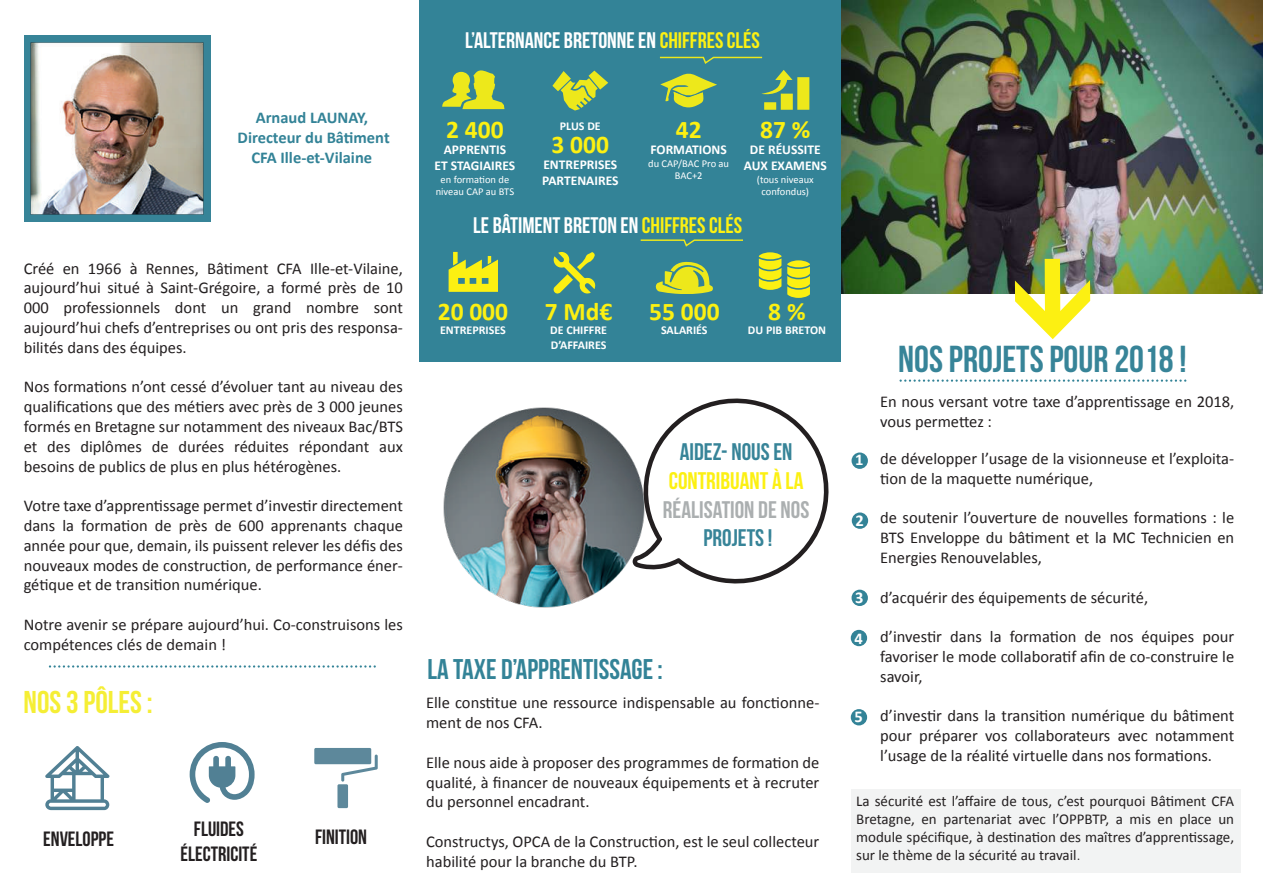
<style>
.page{position:relative;width:1263px;height:893px;background:#fff}
.page>*{position:absolute;margin:0;border:0;box-sizing:border-box;transform-origin:0 0}
.t1{font:37.5px "Bebas Neue";color:#378498}
.t2{font:31.5px "Bebas Neue";color:#f5ee35}
.t3{font:28.5px "Bebas Neue";color:#338397}
.t4{font:700 25.5px "Calibri";color:#fcf012}
.t5{font:24px "Bebas Neue";color:#378498}
.t6{font:24px "Bebas Neue";color:#abafb0}
.t7{font:24px "Bebas Neue";color:#fcf012}
.t8{font:22.5px "Bebas Neue";color:#fff}
.t9{font:20.7px/24.8px "Bebas Neue";color:#231f20;text-align:center}
.t10{font:16.5px/19.8px "Calibri";color:#231f20;text-align:justify}
.t11{font:700 16.5px/19.8px "Calibri";color:#338397;text-align:center}
.t12{font:700 16.5px "Calibri";color:#fff}
.t13{font:15px/18px "Calibri";color:#231f20;text-align:justify}
.t14{font:700 13.5px/16.2px "Calibri";color:#fff;text-align:center}
.t15{font:700 12px/14.4px "Calibri";color:#fff}
.t16{font:10.5px/12.6px "Calibri";color:#fff;text-align:center}
.s1{color:#fcf012}
.s2{font-weight:300}
</style>
<div class="page">
<img style="left:840px;top:1px;width:423px;height:292px">
<svg style="left:190px;top:742px;width:65px;height:61px"></svg>
<svg style="left:341px;top:755px;width:37px;height:27px"></svg>
<div style="left:314px;top:748px;width:57px;height:16px;background:#5d889b;border-radius:2px"></div>
<div style="left:337px;top:784px;width:11px;height:24px;background:#5d889b;border-radius:2px"></div>
<svg style="left:45px;top:746px;width:64px;height:64px"></svg>
<svg style="left:49px;top:665px;width:326px;height:3px"></svg>
<div style="left:421px;top:0;width:418px;height:360px;background:#338397"></div>
<svg style="left:655px;top:261px;width:58px;height:33px;background:#a0be4d"></svg>
<svg style="left:449px;top:252px;width:49px;height:40px;background:#b9cb3d"></svg>
<svg style="left:552px;top:250px;width:44px;height:44px;background:#7baa66"></svg>
<svg style="left:759px;top:252px;width:22px;height:38px"></svg>
<svg style="left:787px;top:260px;width:23px;height:38px"></svg>
<svg style="left:552px;top:71px;width:56px;height:40px;background:#86b05f"></svg>
<svg style="left:659px;top:56px;width:150px;height:54px;background:#609b78"></svg>
<svg style="left:442px;top:70px;width:62px;height:39px;background:#9fbd4e"></svg>
<svg style="left:639px;top:239px;width:105px;height:8px"></svg>
<img style="left:443px;top:407px;width:189px;height:201px">
<svg style="left:632px;top:398px;width:197px;height:186px"></svg>
<img style="left:1015px;top:259px;width:75px;height:80px">
<svg style="left:899px;top:379px;width:286px;height:3px"></svg>
<div style="left:851px;top:452px;width:17px;height:17px;background:#338397;border-radius:50%"></div>
<div style="left:852px;top:512px;width:16px;height:17px;background:#338397;border-radius:50%"></div>
<div style="left:851px;top:590px;width:17px;height:16px;background:#338397;border-radius:50%"></div>
<div style="left:851px;top:630px;width:16px;height:16px;background:#338397;border-radius:50%"></div>
<div style="left:851px;top:709px;width:16px;height:16px;background:#338397;border-radius:50%"></div>
<div style="left:851px;top:789px;width:390px;height:84px;background:#f2f3f3"></div>
<img style="left:24px;top:35px;width:187px;height:187px">
<h3 class="t8" style="left:465px;top:28px;width:296px">L’ALTERNANCE BRETONNE EN <span class="s1">CHIFFRES CLÉS</span></h3>
<p class="t11" style="left:238px;top:108px;width:154px">Arnaud LAUNAY,<br>Directeur du Bâtiment<br>CFA Ille-et-Vilaine</p>
<p class="t10" style="left:24px;top:258px;width:381px">Créé en 1966 à Rennes, Bâtiment CFA Ille-et-Vilaine, aujourd’hui situé à Saint-Grégoire, a formé près de 10<br>000 professionnels dont un grand nombre sont aujourd’hui chefs d’entreprises ou ont pris des responsa&shy;bilités dans des équipes.</p>
<p class="t10" style="left:24px;top:377px;width:381px">Nos formations n’ont cessé d’évoluer tant au niveau des qualifications que des métiers avec près de 3 000 jeunes formés en Bretagne sur notamment des niveaux Bac/BTS et des diplômes de durées réduites répondant aux besoins de publics de plus en plus hétérogènes.</p>
<p class="t10" style="left:24px;top:496px;width:381px">Votre taxe d’apprentissage permet d’investir directement dans la formation de près de 600 apprenants chaque année pour que, demain, ils puissent relever les défis des nouveaux modes de construction, de performance éner&shy;gétique et de transition numérique.</p>
<p class="t10" style="left:24px;top:615px;width:381px">Notre avenir se prépare aujourd’hui. Co-construisons les compétences clés de demain !</p>
<h2 class="t2" style="left:24px;top:685px;width:131px">NOS 3 PÔLES :</h2>
<p class="t9" style="left:43px;top:826px;width:72px">ENVELOPPE</p>
<p class="t9" style="left:181px;top:816px;width:78px">FLUIDES<br>ÉLECTRICITÉ</p>
<p class="t9" style="left:315px;top:824px;width:54px">FINITION</p>
<h3 class="t4" style="left:446px;top:113px;width:59px">2 400</h3>
<p class="t14" style="left:435px;top:141px;width:82px">APPRENTIS<br>ET STAGIAIRES</p>
<p class="t16" style="left:436px;top:173px;width:80px">en formation de niveau CAP au BTS</p>
<p class="t15" style="left:560px;top:119px;width:42px">PLUS DE</p>
<h3 class="t4" style="left:552px;top:128px;width:59px">3 000</h3>
<p class="t14" style="left:542px;top:157px;width:78px;text-align:left">ENTREPRISES<br>PARTENAIRES</p>
<h3 class="t4" style="left:676px;top:113px;width:27px">42</h3>
<p class="t14" style="left:650px;top:141px;width:78px">FORMATIONS</p>
<p class="t16" style="left:648px;top:157px;width:82px">du CAP/BAC Pro au<br>BAC+2</p>
<h3 class="t4" style="left:760px;top:113px;width:52px">87 %</h3>
<p class="t14" style="left:744px;top:141px;width:85px">DE RÉUSSITE<br>AUX EXAMENS</p>
<p class="t16" style="left:757px;top:173px;width:59px">(tous niveaux confondus)</p>
<h3 class="t8" style="left:473px;top:213px;width:270px">LE BÂTIMENT BRETON EN <span class="s1">CHIFFRES CLÉS</span></h3>
<h3 class="t4" style="left:438px;top:295px;width:72px">20 000</h3>
<p class="t15" style="left:440px;top:323px;width:67px">ENTREPRISES</p>
<h3 class="t4" style="left:545px;top:295px;width:69px">7 Md€</h3>
<p class="t15" style="left:550px;top:323px;width:58px">DE CHIFFRE<br>D’AFFAIRES</p>
<h3 class="t4" style="left:649px;top:295px;width:72px">55 000</h3>
<p class="t15" style="left:661px;top:323px;width:48px">SALARIÉS</p>
<h3 class="t4" style="left:768px;top:295px;width:39px">8 %</h3>
<p class="t15" style="left:748px;top:323px;width:80px">DU PIB BRETON</p>
<h3 class="t5" style="left:680px;top:438px;width:114px">AIDEZ- NOUS EN</h3>
<h3 class="t7" style="left:669px;top:467px;width:136px">CONTRIBUANT À LA</h3>
<h3 class="t6" style="left:663px;top:496px;width:148px">RÉALISATION DE NOS</h3>
<h3 class="t5" style="left:703px;top:525px;width:70px">PROJETS !</h3>
<h3 class="t3" style="left:427px;top:653px;width:237px">LA TAXE D’APPRENTISSAGE :</h3>
<p class="t10" style="left:426px;top:693px;width:395px">Elle constitue une ressource indispensable au fonctionne&shy;ment de nos CFA.</p>
<p class="t10" style="left:426px;top:752px;width:395px">Elle nous aide à proposer des programmes de formation de qualité, à financer de nouveaux équipements et à recruter du personnel encadrant.</p>
<p class="t10" style="left:426px;top:832px;width:395px">Constructys, OPCA de la Construction, est le seul collecteur habilité pour la branche du BTP.</p>
<p class="t12" style="left:855px;top:449px;width:10px">1</p>
<p class="t12" style="left:855px;top:510px;width:10px">2</p>
<p class="t12" style="left:855px;top:587px;width:10px">3</p>
<p class="t12" style="left:854px;top:628px;width:10px">4</p>
<p class="t12" style="left:854px;top:706px;width:10px">5</p>
<h1 class="t1" style="left:898px;top:339px;width:290px">NOS PROJETS POUR 2018 !</h1>
<p class="t10" style="left:880px;top:392px;width:356px">En nous versant votre taxe d’apprentissage en 2018, vous permettez :</p>
<p class="t10" style="left:880px;top:449px;width:355px">de développer l’usage de la visionneuse et l’exploita&shy;tion de la maquette numérique,</p>
<p class="t10" style="left:880px;top:508px;width:356px">de soutenir l’ouverture de nouvelles formations : le BTS Enveloppe du bâtiment et la MC Technicien en Energies Renouvelables,</p>
<p class="t10" style="left:880px;top:587px;width:270px">d’acquérir des équipements de sécurité,</p>
<p class="t10" style="left:880px;top:627px;width:356px">d’investir dans la formation de nos équipes pour favoriser le mode collaboratif afin de co-construire le savoir,</p>
<p class="t10" style="left:880px;top:706px;width:355px">d’investir dans la transition numérique du bâtiment pour préparer vos collaborateurs avec notamment l’usage de la réalité virtuelle dans nos formations.</p>
<p class="t13" style="left:856px;top:792px;width:379px">La sécurité est l’affaire de tous, c’est pourquoi Bâtiment CFA Bretagne, en partenariat avec l’OPPBTP, a mis en place un module spécifique, à destination des maîtres d’apprentissage, sur le thème de la sécurité au travail<span class="s2">.</span></p>
</div>
